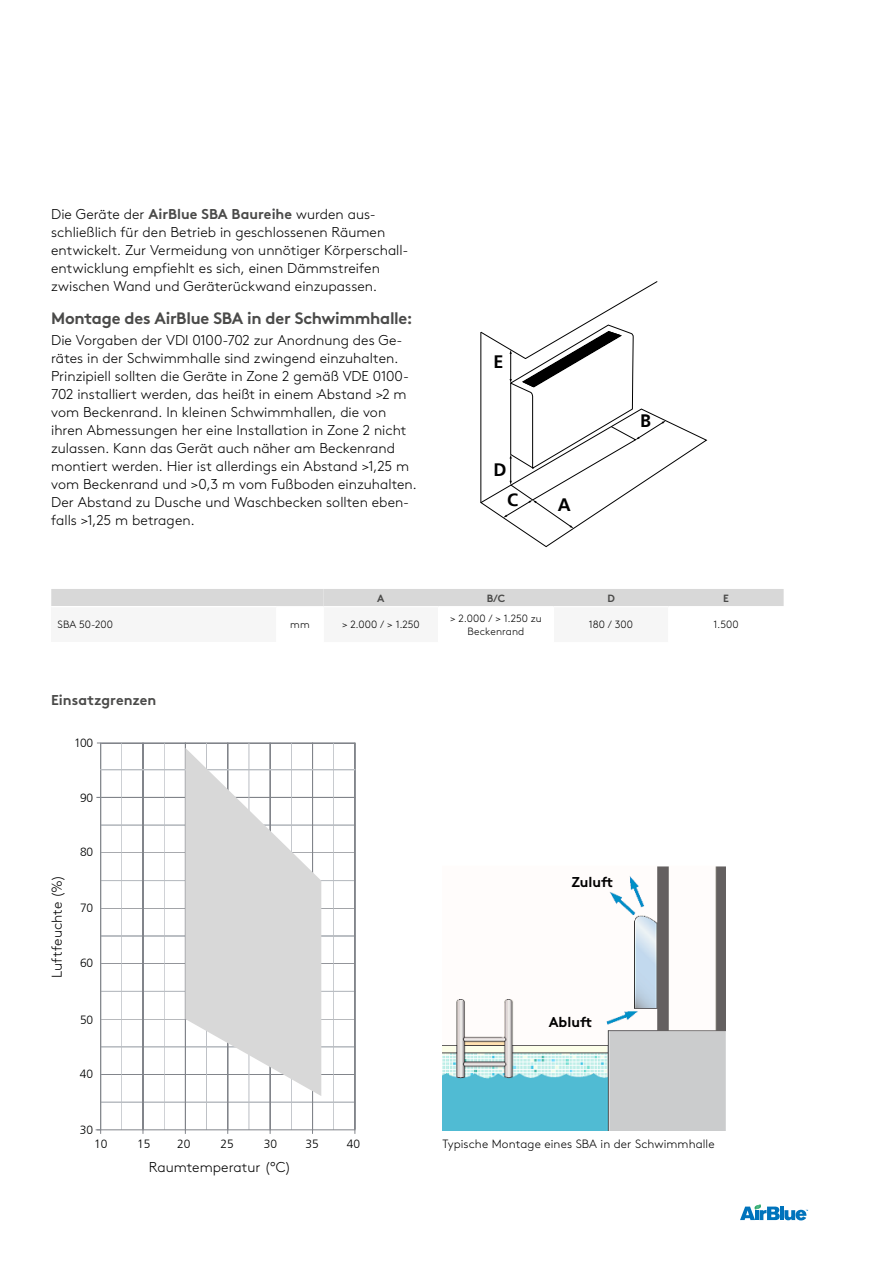
<style>
.page{position:relative;width:893px;height:1263px;background:#fff}
.page>*{position:absolute;margin:0;border:0;box-sizing:border-box;transform-origin:0 0}
.t1{font:700 18px "Frutiger LT";color:#000}
.t2{font:700 16.5px "Swegon Brown";letter-spacing:-.02em;color:#4a4a49}
.t3{font:300 14.25px/18px "Swegon Brown";color:#000}
.t4{font:700 14.25px "Swegon Brown";color:#4a4a49}
.t5{font:700 14.25px "Swegon Brown";color:#000}
.t6{font:300 12px "Frutiger LT";color:#010202}
.t7{font:300 12px "Swegon Brown";letter-spacing:.01em;color:#000}
.t8{font:300 10.5px/13.5px "Swegon Brown";letter-spacing:.01em;color:#000;text-align:center}
.t9{font:700 10.5px "Swegon Brown";color:#4a4a49}
.s1{font-weight:700;color:#4a4a49}
</style>
<div class="page">
<hr style="left:97px;top:797px;width:258px;height:1px;background:#81848a">
<hr style="left:101px;top:1074px;width:254px;height:1px;background:#81848a">
<hr style="left:101px;top:964px;width:254px;height:1px;background:#81848a">
<hr style="left:101px;top:853px;width:254px;height:1px;background:#81848a">
<hr style="left:101px;top:1019px;width:254px;height:1px;background:#81848a">
<hr style="left:101px;top:908px;width:254px;height:1px;background:#81848a">
<hr style="left:101px;top:1047px;width:254px;height:1px;background:#babec3">
<hr style="left:101px;top:1046px;width:254px;height:1px;background:#babec3">
<hr style="left:101px;top:1102px;width:254px;height:1px;background:#babec3">
<hr style="left:101px;top:991px;width:254px;height:1px;background:#babec3">
<hr style="left:101px;top:936px;width:254px;height:1px;background:#babec3">
<hr style="left:101px;top:935px;width:254px;height:1px;background:#babec3">
<hr style="left:101px;top:880px;width:254px;height:1px;background:#babec3">
<hr style="left:101px;top:825px;width:254px;height:1px;background:#babec3">
<hr style="left:101px;top:743px;width:254px;height:1px;background:#81848a">
<hr style="left:355px;top:743px;width:1px;height:387px;background:#81848a">
<hr style="left:312px;top:743px;width:1px;height:387px;background:#81848a">
<hr style="left:270px;top:743px;width:1px;height:387px;background:#81848a">
<hr style="left:228px;top:743px;width:1px;height:387px;background:#81848a">
<hr style="left:227px;top:743px;width:1px;height:387px;background:#81848a">
<hr style="left:185px;top:743px;width:1px;height:387px;background:#81848a">
<hr style="left:143px;top:743px;width:1px;height:387px;background:#81848a">
<hr style="left:334px;top:743px;width:1px;height:387px;background:#babec3">
<hr style="left:291px;top:743px;width:1px;height:387px;background:#babec3">
<hr style="left:249px;top:743px;width:1px;height:387px;background:#babec3">
<hr style="left:207px;top:743px;width:1px;height:387px;background:#babec3">
<hr style="left:164px;top:743px;width:1px;height:387px;background:#babec3">
<hr style="left:122px;top:743px;width:1px;height:387px;background:#babec3">
<hr style="left:101px;top:743px;width:1px;height:387px;background:#a8acb1">
<hr style="left:100px;top:743px;width:1px;height:387px;background:#81848a">
<hr style="left:96px;top:1129px;width:259px;height:1px;background:#81848a">
<hr style="left:101px;top:770px;width:254px;height:1px;background:#babec3">
<hr style="left:101px;top:769px;width:254px;height:1px;background:#babec3">
<svg style="left:185px;top:748px;width:136px;height:348px;fill:#d8d8d8"></svg>
<svg style="left:480px;top:281px;width:227px;height:266px"></svg>
<hr style="left:481px;top:332px;width:1px;height:171px;background:#000">
<svg style="left:740px;top:1204px;width:68px;height:16px"></svg>
<img style="left:442px;top:866px;width:284px;height:265px">
<div style="left:51px;top:589px;width:733px;height:17px;background:#d8d8d8"></div>
<p class="t3" style="left:51px;top:204px;width:359px">Die Geräte der <span class="s1">AirBlue SBA Baureihe</span> wurden aus&shy;schließlich für den Betrieb in geschlossenen Räumen entwickelt. Zur Vermeidung von unnötiger Körperschall&shy;entwicklung empfiehlt es sich, einen Dämmstreifen zwischen Wand und Geräterückwand einzupassen.</p>
<p class="t2" style="left:51px;top:305px;width:363px">Montage des AirBlue SBA in der Schwimmhalle:</p>
<p class="t3" style="left:51px;top:330px;width:367px">Die Vorgaben der VDI 0100-702 zur Anordnung des Ge&shy;rätes in der Schwimmhalle sind zwingend einzuhalten.<br>Prinzipiell sollten die Geräte in Zone 2 gemäß VDE 0100- 702 installiert werden, das heißt in einem Abstand &gt;2 m vom Beckenrand. In kleinen Schwimmhallen, die von ihren Abmessungen her eine Installation in Zone 2 nicht zulassen. Kann das Gerät auch näher am Beckenrand montiert werden. Hier ist allerdings ein Abstand &gt;1,25 m vom Beckenrand und &gt;0,3 m vom Fußboden einzuhalten.<br>Der Abstand zu Dusche und Waschbecken sollten eben&shy;falls &gt;1,25 m betragen.</p>
<p class="t1" style="left:493px;top:352px;width:12px">E</p>
<p class="t1" style="left:493px;top:459px;width:14px">D</p>
<p class="t1" style="left:507px;top:489px;width:12px">C</p>
<p class="t1" style="left:558px;top:494px;width:14px">A</p>
<p class="t1" style="left:640px;top:410px;width:12px">B</p>
<p class="t9" style="left:377px;top:589px;width:9px">A</p>
<p class="t9" style="left:487px;top:589px;width:20px">B/C</p>
<p class="t9" style="left:607px;top:589px;width:9px">D</p>
<p class="t9" style="left:723px;top:589px;width:7px">E</p>
<p class="t8" style="left:58px;top:617px;width:57px">SBA 50-200</p>
<p class="t8" style="left:290px;top:617px;width:21px">mm</p>
<p class="t8" style="left:342px;top:617px;width:79px">&gt; 2.000 / &gt; 1.250</p>
<p class="t8" style="left:450px;top:610px;width:93px">&gt; 2.000 / &gt; 1.250 zu<br>Beckenrand</p>
<p class="t8" style="left:589px;top:617px;width:46px">180 / 300</p>
<p class="t8" style="left:714px;top:617px;width:27px">1.500</p>
<p class="t4" style="left:51px;top:688px;width:107px">Einsatzgrenzen</p>
<p class="t6" style="left:74px;top:736px;width:20px">100</p>
<p class="t6" style="left:80px;top:791px;width:14px">90</p>
<p class="t3" style="left:47px;top:978px;width:104px;rotate:-90deg">Luftfeuchte (%)</p>
<p class="t6" style="left:53px;top:972px;width:82px;rotate:-90deg">Luftfeuchte (%)</p>
<p class="t6" style="left:80px;top:845px;width:14px">80</p>
<p class="t6" style="left:80px;top:901px;width:14px">70</p>
<p class="t6" style="left:80px;top:956px;width:14px">60</p>
<p class="t6" style="left:80px;top:1013px;width:14px">50</p>
<p class="t6" style="left:80px;top:1067px;width:15px">40</p>
<p class="t6" style="left:80px;top:1122px;width:15px">30</p>
<p class="t6" style="left:94px;top:1136px;width:15px">10</p>
<p class="t6" style="left:137px;top:1136px;width:15px">15</p>
<p class="t6" style="left:177px;top:1136px;width:15px">20</p>
<p class="t6" style="left:220px;top:1136px;width:15px">25</p>
<p class="t6" style="left:264px;top:1136px;width:15px">30</p>
<p class="t6" style="left:305px;top:1136px;width:15px">35</p>
<p class="t6" style="left:347px;top:1136px;width:15px">40</p>
<p class="t3" style="left:149px;top:1156px;width:144px">Raumtemperatur (°C)</p>
<p class="t6" style="left:180px;top:1165px;width:111px">Raumtemperatur (°C)</p>
<p class="t5" style="left:571px;top:871px;width:43px">Zuluft</p>
<p class="t5" style="left:549px;top:1011px;width:45px">Abluft</p>
<p class="t7" style="left:442px;top:1135px;width:274px">Typische Montage eines SBA in der Schwimmhalle</p>
</div>
